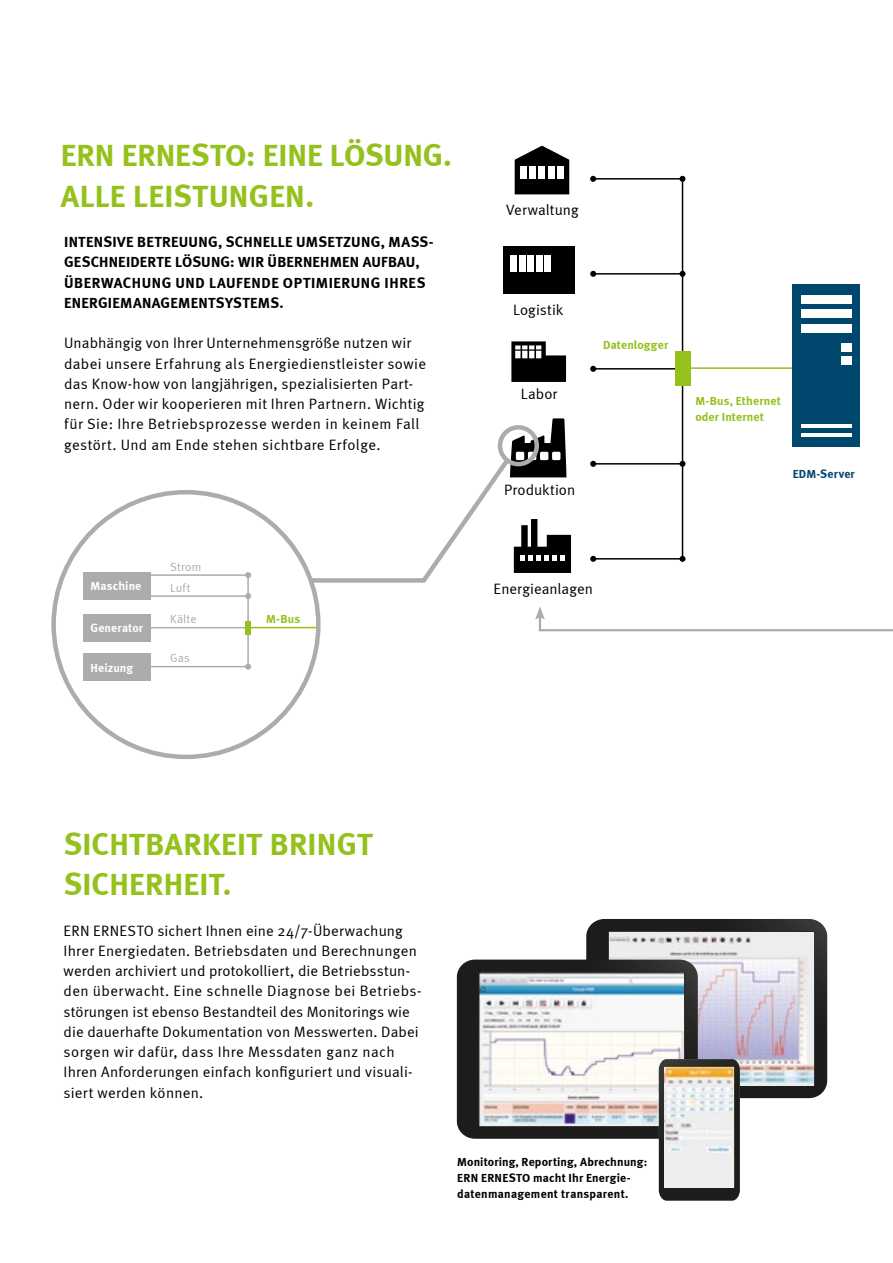
<style>
.page{position:relative;width:893px;height:1263px;background:#fff}
.page>*{position:absolute;margin:0;border:0;box-sizing:border-box;transform-origin:0 0}
.t1{font:700 31.5px/40.5px "Meta";letter-spacing:.005em;color:#94c11c}
.t2{font:15px/20.2px "Meta Normal";letter-spacing:.02em;color:#000}
.t3{font:700 15px/20.2px "Meta";letter-spacing:.02em;color:#000}
.t4{font:700 12px/15.8px "Meta";letter-spacing:.02em;color:#000}
.t5{font:700 12px/15.8px "Meta";letter-spacing:.015em;color:#94c11c}
.t6{font:700 12px "Meta";letter-spacing:.01em;color:#fff}
.t7{font:12px "Meta Normal";letter-spacing:.015em;color:#abacac}
.t8{font:700 12px "Meta";letter-spacing:.015em;color:#00476e}
</style>
<div class="page">
<div style="left:83px;top:572px;width:68px;height:27px;background:#abacac"></div>
<div style="left:83px;top:614px;width:68px;height:27px;background:#abacac"></div>
<div style="left:83px;top:654px;width:68px;height:27px;background:#abacac"></div>
<svg style="left:535px;top:607px;width:358px;height:25px"></svg>
<hr style="left:593px;top:463px;width:89px;height:2px;background:#000">
<svg style="left:590px;top:461px;width:6px;height:6px"></svg>
<svg style="left:679px;top:461px;width:6px;height:6px"></svg>
<hr style="left:593px;top:558px;width:89px;height:2px;background:#000">
<svg style="left:590px;top:556px;width:6px;height:6px"></svg>
<svg style="left:679px;top:556px;width:6px;height:6px"></svg>
<hr style="left:593px;top:368px;width:89px;height:2px;background:#000">
<svg style="left:590px;top:366px;width:6px;height:6px"></svg>
<hr style="left:593px;top:273px;width:89px;height:2px;background:#000">
<svg style="left:590px;top:271px;width:6px;height:6px"></svg>
<svg style="left:679px;top:271px;width:6px;height:6px"></svg>
<hr style="left:685px;top:367px;width:108px;height:2px;background:#94c11c">
<hr style="left:593px;top:178px;width:89px;height:2px;background:#000">
<svg style="left:590px;top:176px;width:6px;height:6px"></svg>
<svg style="left:679px;top:176px;width:6px;height:6px"></svg>
<hr style="left:148px;top:574px;width:100px;height:2px;background:#abacac">
<svg style="left:245px;top:572px;width:6px;height:6px"></svg>
<hr style="left:148px;top:627px;width:103px;height:1px;background:#abacac">
<hr style="left:148px;top:666px;width:100px;height:1px;background:#abacac">
<svg style="left:245px;top:664px;width:6px;height:6px"></svg>
<hr style="left:148px;top:595px;width:100px;height:2px;background:#abacac">
<svg style="left:245px;top:593px;width:6px;height:6px"></svg>
<hr style="left:682px;top:179px;width:1px;height:379px;background:#000">
<div style="left:675px;top:351px;width:15px;height:35px;background:#94c11c"></div>
<div style="left:503px;top:246px;width:71px;height:48px;background:#000"></div>
<div style="left:510px;top:256px;width:7px;height:16px;background:#fff"></div>
<div style="left:536px;top:256px;width:7px;height:16px;background:#fff"></div>
<div style="left:527px;top:256px;width:7px;height:16px;background:#fff"></div>
<div style="left:519px;top:256px;width:6px;height:16px;background:#fff"></div>
<div style="left:545px;top:256px;width:6px;height:16px;background:#fff"></div>
<svg style="left:511px;top:341px;width:55px;height:41px"></svg>
<svg style="left:306px;top:418px;width:265px;height:167px"></svg>
<svg style="left:515px;top:146px;width:54px;height:48px"></svg>
<div style="left:520px;top:166px;width:7px;height:13px;background:#fff"></div>
<div style="left:529px;top:166px;width:7px;height:13px;background:#fff"></div>
<div style="left:539px;top:166px;width:6px;height:13px;background:#fff"></div>
<div style="left:548px;top:166px;width:6px;height:13px;background:#fff"></div>
<div style="left:557px;top:166px;width:6px;height:13px;background:#fff"></div>
<div style="left:793px;top:284px;width:67px;height:162px;background:#00476e"></div>
<div style="left:801px;top:295px;width:51px;height:8px;background:#fff"></div>
<div style="left:801px;top:309px;width:51px;height:9px;background:#fff"></div>
<div style="left:801px;top:324px;width:51px;height:9px;background:#fff"></div>
<div style="left:841px;top:343px;width:11px;height:8px;background:#fff"></div>
<div style="left:841px;top:356px;width:11px;height:9px;background:#fff"></div>
<hr style="left:801px;top:424px;width:51px;height:3px;background:#fff">
<hr style="left:801px;top:433px;width:51px;height:4px;background:#fff">
<hr style="left:247px;top:575px;width:2px;height:93px;background:#abacac">
<hr style="left:247px;top:627px;width:71px;height:1px;background:#94c11c">
<div style="left:245px;top:621px;width:6px;height:13px;background:#94c11c"></div>
<svg style="left:457px;top:919px;width:370px;height:281px"></svg>
<div style="left:665px;top:1067px;width:69px;height:120px;background:#eeeeef"></div>
<img style="left:665px;top:1067px;width:69px;height:86px">
<h1 class="t1" style="left:61px;top:134px;width:393px">ERN ERNESTO: EINE LÖSUNG.<br>ALLE LEISTUNGEN .</h1>
<p class="t3" style="left:64px;top:232px;width:371px">INTENSIVE BETREUUNG, SCHNELLE UMSETZUNG, MASS-<br>GESCHNEIDERTE LÖSUNG: WIR ÜBERNE</p>
<p class="t3" style="left:320px;top:252px;width:101px">HMEN AUFBAU,</p>
<p class="t3" style="left:64px;top:272px;width:189px">ÜBERWACHUNG UND LAUFENDE</p>
<p class="t3" style="left:64px;top:272px;width:363px;text-indent:219px">OPTIMIERUNG IHRES<br>ENERGIEMANAGEMENTSYSTEMS.</p>
<p class="t2" style="left:64px;top:333px;width:363px">Unabhängig von Ihrer Unternehmensgröße nutzen wir dabei unsere Erfahrung als Energiedienstleister sowie das Know-how von langjährigen, spezialisierten Part&shy;nern. Oder wir kooperieren mit Ihren Partnern. Wichtig für Sie: Ihre Betriebsprozesse werden in keinem Fall gestört. Und am Ende stehen sichtbare Erfolge.</p>
<p class="t6" style="left:90px;top:579px;width:52px">MASCHINE</p>
<p class="t6" style="left:90px;top:621px;width:54px">GENERATOR</p>
<p class="t6" style="left:90px;top:660px;width:44px">HEIZUNG</p>
<p class="t7" style="left:170px;top:560px;width:33px">Strom</p>
<p class="t7" style="left:170px;top:581px;width:22px">Luft</p>
<p class="t7" style="left:170px;top:612px;width:28px">Kälte</p>
<p class="t7" style="left:170px;top:651px;width:21px">Gas</p>
<p class="t5" style="left:266px;top:611px;width:36px">M-BUS</p>
<p class="t2" style="left:506px;top:199px;width:74px">Verwaltung</p>
<p class="t2" style="left:513px;top:299px;width:52px">Logistik</p>
<p class="t2" style="left:521px;top:383px;width:38px">Labor</p>
<p class="t2" style="left:504px;top:480px;width:73px">Produktion</p>
<p class="t5" style="left:603px;top:337px;width:67px">DATENLOGGER</p>
<p class="t5" style="left:695px;top:393px;width:87px">M-BUS, ETHERNET<br>ODER INTERNET</p>
<p class="t8" style="left:793px;top:467px;width:64px">EDM-SERVER</p>
<p class="t2" style="left:494px;top:578px;width:101px">Energieanlagen</p>
<h1 class="t1" style="left:64px;top:823px;width:310px">SICHTBARKEIT BRINGT<br>SICHERHEIT.</h1>
<p class="t2" style="left:64px;top:920px;width:359px">ERN ERNESTO sichert Ihnen eine 24/7-Überwachung Ihrer Energiedaten. Betriebsdaten und Berechnungen werden archiviert und protokolliert, die Betriebsstun&shy;den überwacht. Eine schnelle Diagnose bei Betriebs&shy;störungen ist ebenso Bestandteil des Monitorings wie die dauerhafte Dokumentation von Messwerten. Dabei sorgen wir dafür, dass Ihre Messdaten ganz nach Ihren Anforderungen einfach konfiguriert und visuali&shy;siert werden können.</p>
<p class="t4" style="left:457px;top:1154px;width:191px">MONITORING, REPORTING, ABRECHNUNG:<br>ERN ERNESTO</p>
<p class="t4" style="left:457px;top:1170px;width:175px;text-align:right">MACHT IHR ENERGIE-<br>DATENMANAGEMENT TRANSPARENT.</p>
</div>
